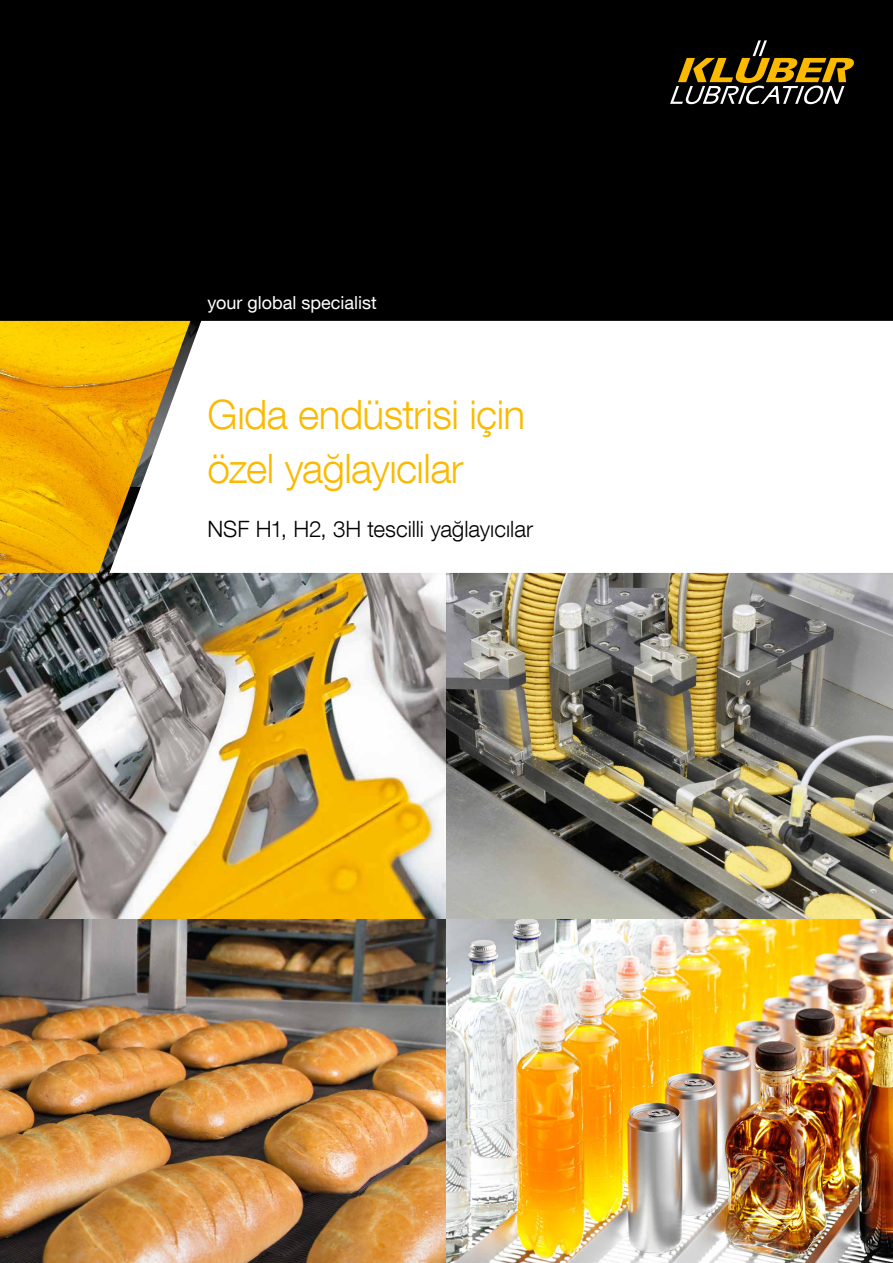
<style>
.page{position:relative;width:893px;height:1263px;background:#fff}
.page>*{position:absolute;margin:0;border:0;box-sizing:border-box;transform-origin:0 0}
.t1{font:300 40.5px/54px "Helvetica Neue LT Com";letter-spacing:-.015em;color:#fbba00}
.t2{font:300 22.5px "Helvetica Neue LT Com";letter-spacing:-.005em;color:#000}
.t3{font:18px "Helvetica Neue LT Com";color:#fff}
</style>
<div class="page">
<img style="left:0;top:575px;width:446px;height:688px">
<img style="left:446px;top:575px;width:447px;height:344px">
<img style="left:446px;top:919px;width:447px;height:344px">
<div style="left:0;top:0;width:893px;height:321px;background:#000"></div>
<svg style="left:0;top:573px;width:893px;height:2px;background:#8e8c82"></svg>
<svg style="left:670px;top:40px;width:184px;height:64px"></svg>
<img style="left:0;top:321px;width:190px;height:252px">
<p class="t3" style="left:208px;top:291px;width:171px">your global specialist</p>
<p class="t1" style="left:208px;top:387px;width:319px">Gıda endüstrisi için özel yağlayıcılar</p>
<p class="t2" style="left:208px;top:515px;width:327px">NSF H1, H2, 3H tescilli yağlayıcılar</p>
</div>
